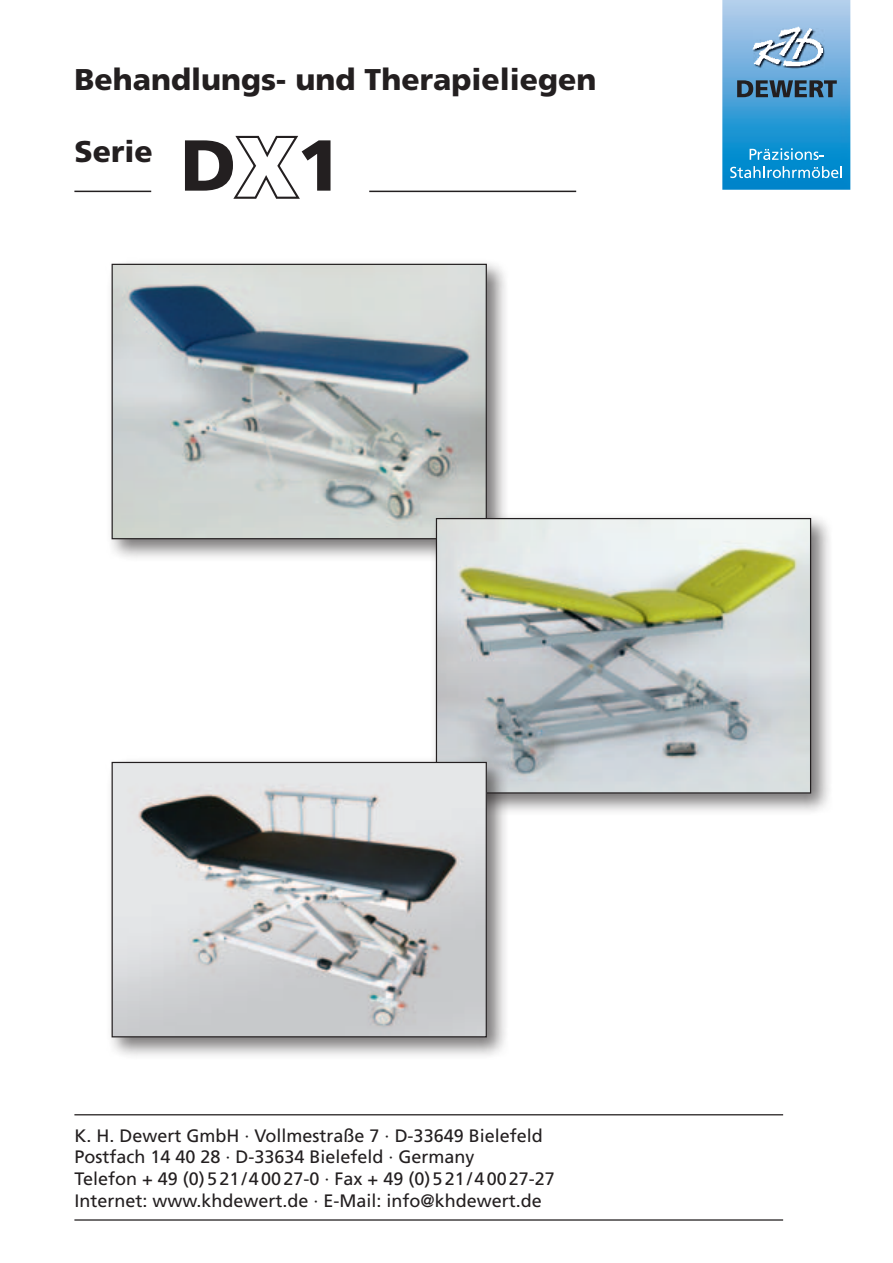
<style>
.page{position:relative;width:893px;height:1263px;background:#fff}
.page>*{position:absolute;margin:0;border:0;box-sizing:border-box;transform-origin:0 0}
.t1{font:900 72px "Frutiger";color:#231f20}
.t2{font:900 30px "Frutiger";color:#231f20}
.t3{font:18px/21.6px "Frutiger";color:#231f20}
.s1{font-size:84px;color:#fff}
</style>
<div class="page">
<img style="left:722px;top:0;width:128px;height:190px">
<img style="left:753px;top:29px;width:71px;height:40px">
<svg style="left:737px;top:80px;width:100px;height:17px;background:#3a576e"></svg>
<svg style="left:750px;top:148px;width:74px;height:12px"></svg>
<svg style="left:730px;top:166px;width:112px;height:12px"></svg>
<img style="left:751px;top:27px;width:71px;height:40px">
<svg style="left:233px;top:135px;width:67px;height:64px"></svg>
<hr style="left:369px;top:191px;width:207px;height:1px;background:#231f20">
<hr style="left:74px;top:191px;width:77px;height:1px;background:#231f20">
<div style="left:105px;top:257px;width:404px;height:304px;background:#231f20;opacity:.6"></div>
<img style="left:114px;top:266px;width:371px;height:271px">
<div style="left:112px;top:264px;width:375px;height:275px;border:1px solid #231f20"></div>
<div style="left:429px;top:512px;width:404px;height:304px;background:#231f20;opacity:.6"></div>
<img style="left:438px;top:520px;width:371px;height:271px">
<div style="left:436px;top:518px;width:375px;height:275px;border:1px solid #231f20"></div>
<div style="left:105px;top:755px;width:404px;height:304px;background:#231f20;opacity:.6"></div>
<img style="left:114px;top:764px;width:371px;height:271px">
<div style="left:112px;top:762px;width:375px;height:275px;border:1px solid #231f20"></div>
<hr style="left:74px;top:1114px;width:709px;height:1px;background:#231f20">
<hr style="left:74px;top:1219px;width:709px;height:1px;background:#231f20">
<h2 class="t2" style="left:74px;top:61px;width:524px">Behandlungs- und Therapieliegen</h2>
<h2 class="t2" style="left:74px;top:134px;width:80px">Serie</h2>
<h1 class="t1" style="left:180px;top:122px;width:162px">D<span class="s1">X</span>1</h1>
<p class="t3" style="left:74px;top:1125px;width:482px">K. H. Dewert GmbH · Vollmestraße 7 · D-33649 Bielefeld Postfach 14 40 28 · D-33634 Bielefeld · Germany<br>Telefon + 49 (0)521/40027-0 · Fax + 49 (0)521/40027-27<br>Internet: www.khdewert.de · E-Mail: info@khdewert.de</p>
</div>
